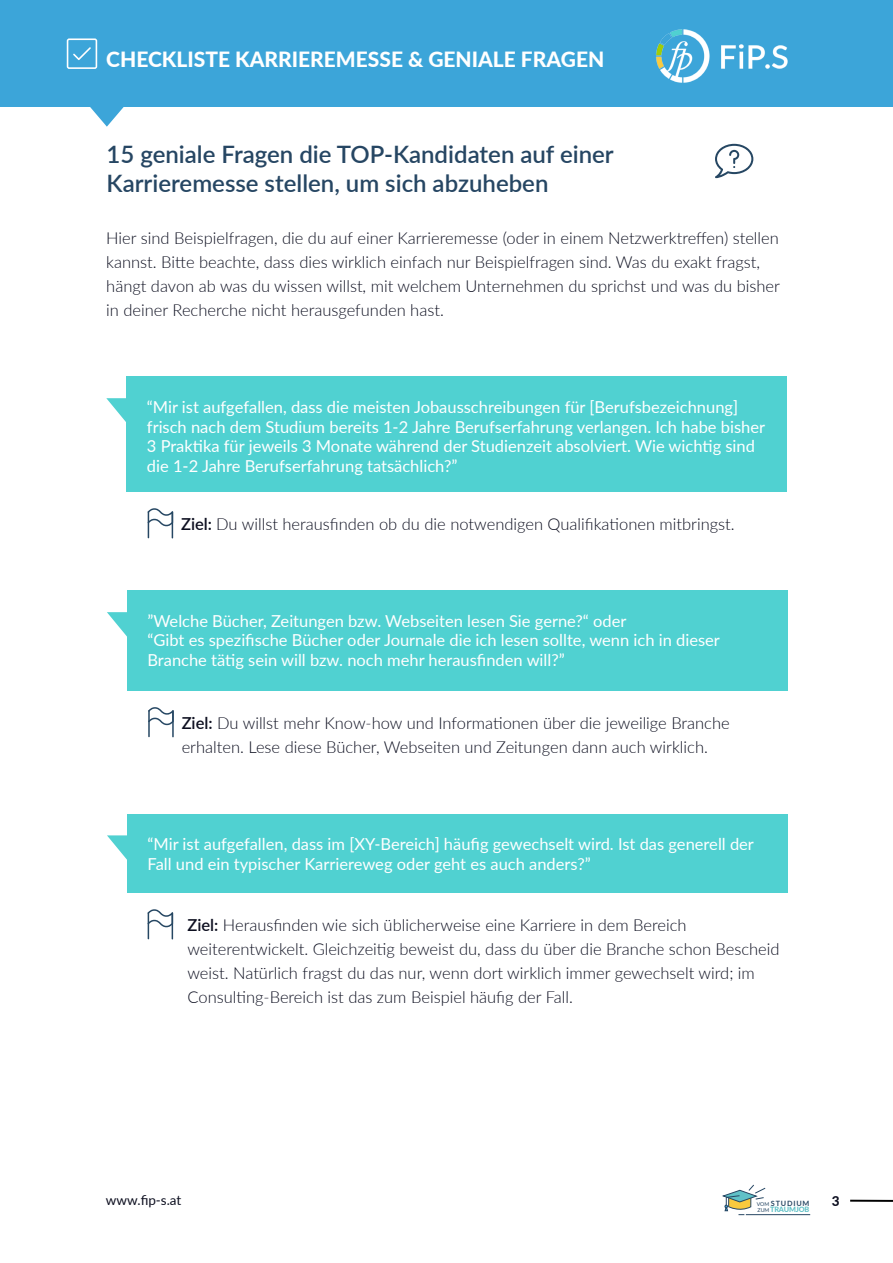
<style>
.page{position:relative;width:893px;height:1263px;background:#fff}
.page>*{position:absolute;margin:0;border:0;box-sizing:border-box;transform-origin:0 0}
.t1{font:600 24px/28.8px "Lato";color:#264663}
.t2{font:800 21px "Lato";color:#fff}
.t3{font:300 16.5px/24px "Lato";color:#0d0f20}
.t4{font:16.5px/19.8px "Lato";color:#fff}
.t5{font:13.5px "Lato";color:#0d0f20}
.t6{font:800 13.5px "Lato";color:#0d0f20}
.t7{font:800 7.35px "Lato";letter-spacing:-.02em;color:#60c1c7}
.t8{font:700 7.35px "Lato";letter-spacing:.11em;color:#264663}
.t9{font:5.25px "Lato";color:#264663}
.s1{font-weight:600}
</style>
<div class="page">
<svg style="left:850px;top:1199px;width:43px;height:3px"></svg>
<div style="left:0;top:0;width:893px;height:106px;background:#3ca5d9"></div>
<svg style="left:82px;top:106px;width:49px;height:21px"></svg>
<hr style="left:746px;top:1214px;width:64px;height:1px;background:#264663">
<svg style="left:723px;top:1184px;width:43px;height:31px"></svg>
<img style="left:656px;top:29px;width:132px;height:54px">
<svg style="left:67px;top:38px;width:30px;height:31px"></svg>
<div style="left:126px;top:377px;width:661px;height:115px;background:#50d1d1"></div>
<svg style="left:106px;top:398px;width:20px;height:24px"></svg>
<svg style="left:148px;top:508px;width:25px;height:30px"></svg>
<div style="left:127px;top:591px;width:660px;height:100px;background:#50d1d1"></div>
<svg style="left:107px;top:612px;width:20px;height:25px"></svg>
<hr style="left:148px;top:710px;width:2px;height:27px;background:#264763">
<svg style="left:148px;top:707px;width:24px;height:18px"></svg>
<hr style="left:172px;top:710px;width:2px;height:27px;background:#264763">
<div style="left:127px;top:814px;width:660px;height:79px;background:#50d1d1"></div>
<svg style="left:107px;top:835px;width:20px;height:25px"></svg>
<svg style="left:148px;top:909px;width:25px;height:30px"></svg>
<svg style="left:715px;top:144px;width:38px;height:34px"></svg>
<p class="t2" style="left:106px;top:44px;width:499px">CHECKLISTE KARRIEREMESSE &amp; GENIALE FRAGEN</p>
<h1 class="t1" style="left:107px;top:139px;width:509px">15 geniale Fragen die TOP-Kandidaten auf einer<br>Karrieremesse stellen, um sich abzuheben</h1>
<p class="t3" style="left:106px;top:225px;width:675px">Hier sind Beispielfragen, die du auf einer Karrieremesse (oder in einem Netzwerktreffen) stellen kannst. Bitte beachte, dass dies wirklich einfach nur Beispielfragen sind. Was du exakt fragst, hängt davon ab was du wissen willst, mit welchem Unternehmen du sprichst und was du bisher in deiner Recherche nicht herausgefunden hast.</p>
<p class="t4" style="left:147px;top:396px;width:620px">“Mir ist aufgefallen, dass die meisten Jobausschreibungen für [Berufsbezeichnung] frisch nach dem Studium bereits 1-2 Jahre Berufserfahrung verlangen. Ich habe bisher 3 Praktika für jeweils 3 Monate während der Studienzeit absolviert. Wie wichtig sind die 1-2 Jahre Berufserfahrung tatsächlich?”</p>
<p class="t3" style="left:181px;top:511px;width:555px"><span class="s1">Ziel:</span> Du willst herausfinden ob du die notwendigen Qualifikationen mitbringst.</p>
<p class="t4" style="left:147px;top:610px;width:574px">”Welche Bücher, Zeitungen bzw. Webseiten lesen Sie gerne?“ oder<br>“Gibt es spezifische Bücher oder Journale die ich lesen sollte, wenn ich in dieser<br>Branche tätig sein will bzw. noch mehr herausfinden will?”</p>
<p class="t3" style="left:182px;top:710px;width:550px"><span class="s1">Ziel:</span> Du willst mehr Know-how und Informationen über die jeweilige Branche erhalten. Lese diese Bücher, Webseiten und Zeitungen dann auch wirklich.</p>
<p class="t4" style="left:148px;top:833px;width:608px">“Mir ist aufgefallen, dass im [XY-Bereich] häufig gewechselt wird. Ist das generell der<br>Fall und ein typischer Karriereweg oder geht es auch anders?”</p>
<p class="t3" style="left:187px;top:912px;width:594px"><span class="s1">Ziel:</span> Herausfinden wie sich üblicherweise eine Karriere in dem Bereich weiterentwickelt. Gleichzeitig beweist du, dass du über die Branche schon Bescheid weist. Natürlich fragst du das nur, wenn dort wirklich immer gewechselt wird; im Consulting-Bereich ist das zum Beispiel häufig der Fall.</p>
<p class="t5" style="left:106px;top:1191px;width:77px">www.fip-s.at</p>
<p class="t9" style="left:757px;top:1200px;width:14px">VOM</p>
<p class="t6" style="left:832px;top:1191px;width:9px">3</p>
<p class="t9" style="left:758px;top:1206px;width:13px">ZUM</p>
<p class="t8" style="left:771px;top:1197px;width:40px">STUDIUM</p>
<p class="t7" style="left:770px;top:1204px;width:41px">TRAUMJOB</p>
</div>
